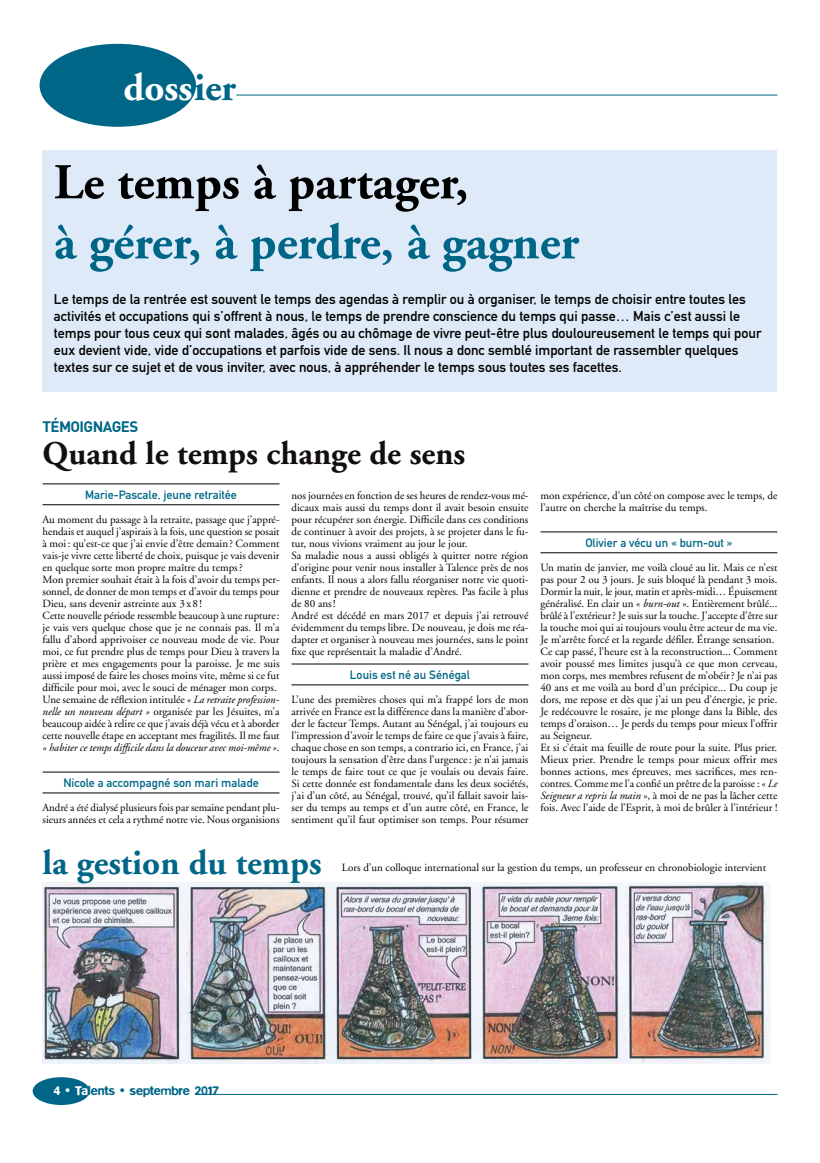
<style>
.page{position:relative;width:820px;height:1163px;background:#fff}
.page>*{position:absolute;margin:0;border:0;box-sizing:border-box;transform-origin:0 0}
.t1{font:700 50px "Adobe Garamond";color:#068}
.t2{font:700 50px "Adobe Garamond";color:#000}
.t3{font:700 39px "Adobe Garamond";color:#fff}
.t4{font:700 35px "Adobe Garamond";color:#068}
.t5{font:700 33px "Adobe Garamond";color:#120e0f}
.t6{font:700 15px "DIN";letter-spacing:-.04em;color:#068}
.t7{font:14px/16.8px "DIN Mittelschrift";color:#000}
.t8{font:500 13px "Blur";letter-spacing:-.01em;color:#068}
.t9{font:12px "DIN Mittelschrift";color:#068}
.t10{font:11px/12px "Adobe Garamond";color:#000}
.s1{color:#068}
.s2{font-style:italic}
.s3{color:#fff}
</style>
<div class="page">
<hr style="left:195px;top:1093px;width:582px;height:1px;background:#068">
<div style="left:33px;top:1076px;width:57px;height:28px;background:#068;border-radius:50%"></div>
<div style="left:43px;top:150px;width:734px;height:241px;background:#deeaf7"></div>
<img style="left:43px;top:882px;width:727px;height:181px">
<hr style="left:43px;top:483px;width:236px;height:1px;background:#000">
<hr style="left:43px;top:504px;width:236px;height:1px;background:#000">
<hr style="left:43px;top:771px;width:236px;height:1px;background:#000">
<hr style="left:43px;top:792px;width:236px;height:1px;background:#000">
<hr style="left:291px;top:663px;width:237px;height:1px;background:#000">
<hr style="left:291px;top:684px;width:237px;height:1px;background:#000">
<hr style="left:540px;top:531px;width:237px;height:1px;background:#000">
<hr style="left:540px;top:552px;width:237px;height:1px;background:#000">
<hr style="left:236px;top:94px;width:541px;height:1px;background:#068">
<div style="left:40px;top:44px;width:156px;height:83px;background:#068;border-radius:50%"></div>
<h2 class="t3" style="left:123px;top:66px;width:114px">doss<span class="s1">ier</span></h2>
<h1 class="t2" style="left:54px;top:155px;width:415px">Le temps à partager,</h1>
<h1 class="t1" style="left:54px;top:215px;width:526px">à gérer, à perdre, à gagner</h1>
<p class="t7" style="left:54px;top:291px;width:708px">Le temps de la rentrée est souvent le temps des agendas à remplir ou à organiser, le temps de choisir entre toutes les activités et occupations qui s’offrent à nous, le temps de prendre conscience du temps qui passe… Mais c’est aussi le temps pour tous ceux qui sont malades, âgés ou au chômage de vivre peut-être plus douloureusement le temps qui pour eux devient vide, vide d’occupations et parfois vide de sens. Il nous a donc semblé important de rassembler quelques textes sur ce sujet et de vous inviter, avec nous, à appréhender le temps sous toutes ses facettes.</p>
<h3 class="t6" style="left:43px;top:416px;width:97px">TÉMOIGNAGES</h3>
<h3 class="t5" style="left:43px;top:435px;width:424px">Quand le temps change de sens</h3>
<p class="t9" style="left:85px;top:487px;width:153px">Marie-Pascale, jeune retraitée</p>
<p class="t10" style="left:43px;top:513px;width:238px">Au moment du passage à la retraite, passage que j’appré&shy;hendais et auquel j’aspirais à la fois, une question se posait à moi: qu’est-ce que j’ai envie d’être demain? Comment vais-je vivre cette liberté de choix, puisque je vais devenir en quelque sorte mon propre maître du temps?<br>Mon premier souhait était à la fois d’avoir du temps per&shy;sonnel, de donner de mon temps et d’avoir du temps pour Dieu, sans devenir astreinte aux 3 x 8 !<br>Cette nouvelle période ressemble beaucoup à une rupture: je vais vers quelque chose que je ne connais pas. Il m’a fallu d’abord apprivoiser ce nouveau mode de vie. Pour moi, ce fut prendre plus de temps pour Dieu à travers la prière et mes engagements pour la paroisse. Je me suis aussi imposé de faire les choses moins vite, même si ce fut difficile pour moi, avec le souci de ménager mon corps.<br>Une semaine de réflexion intitulée <span class="s2">« La retraite profession&shy;nelle un nouveau départ »</span> organisée par les Jésuites, m’a beaucoup aidée à relire ce que j’avais déjà vécu et à aborder cette nouvelle étape en acceptant mes fragilités. Il me faut <span class="s2">« habiter ce temps difficile dans la douceur avec moi-même »</span>.</p>
<p class="t9" style="left:63px;top:775px;width:197px">Nicole a accompagné son mari malade</p>
<p class="t10" style="left:43px;top:801px;width:238px">André a été dialysé plusieurs fois par semaine pendant plu&shy;sieurs années et cela a rythmé notre vie. Nous organisions</p>
<p class="t10" style="left:291px;top:489px;width:238px">nos journées en fonction de ses heures de rendez-vous mé&shy;dicaux mais aussi du temps dont il avait besoin ensuite pour récupérer son énergie. Difficile dans ces conditions de continuer à avoir des projets, à se projeter dans le fu&shy;tur, nous vivions vraiment au jour le jour.<br>Sa maladie nous a aussi obligés à quitter notre région d’origine pour venir nous installer à Talence près de nos enfants. Il nous a alors fallu réorganiser notre vie quoti&shy;dienne et prendre de nouveaux repères. Pas facile à plus de 80 ans!<br>André est décédé en mars 2017 et depuis j’ai retrouvé évidemment du temps libre. De nouveau, je dois me réa&shy;dapter et organiser à nouveau mes journées, sans le point fixe que représentait la maladie d’André.</p>
<p class="t9" style="left:350px;top:667px;width:121px">Louis est né au Sénégal</p>
<p class="t10" style="left:291px;top:693px;width:238px;text-align:justify">L’une des premières choses qui m’a frappé lors de mon arrivée en France est la différence dans la manière d’abor&shy;der le facteur Temps. Autant au Sénégal, j’ai toujours eu l’impression d’avoir le temps de faire ce que j’avais à faire, chaque chose en son temps, a contrario ici, en France, j’ai toujours la sensation d’être dans l’urgence: je n’ai jamais le temps de faire tout ce que je voulais ou devais faire.<br>Si cette donnée est fondamentale dans les deux sociétés, j’ai d’un côté, au Sénégal, trouvé, qu’il fallait savoir lais&shy;ser du temps au temps et d’un autre côté, en France, le sentiment qu’il faut optimiser son temps. Pour résumer</p>
<p class="t10" style="left:540px;top:489px;width:238px">mon expérience, d’un côté on compose avec le temps, de l’autre on cherche la maîtrise du temps.</p>
<p class="t9" style="left:585px;top:535px;width:149px">Olivier a vécu un « burn-out »</p>
<p class="t10" style="left:540px;top:561px;width:238px">Un matin de janvier, me voilà cloué au lit. Mais ce n’est pas pour 2 ou 3 jours. Je suis bloqué là pendant 3 mois.<br>Dormir la nuit, le jour, matin et après-midi… Épuisement généralisé. En clair un « <span class="s2">burn-out</span> ». Entièrement brûlé... brûlé à l’extérieur? Je suis sur la touche. J’accepte d’être sur la touche moi qui ai toujours voulu être acteur de ma vie.<br>Je m’arrête forcé et la regarde défiler. Étrange sensation.<br>Ce cap passé, l’heure est à la reconstruction... Comment avoir poussé mes limites jusqu’à ce que mon cerveau, mon corps, mes membres refusent de m’obéir? Je n’ai pas 40 ans et me voilà au bord d’un précipice... Du coup je dors, me repose et dès que j’ai un peu d’énergie, je prie.<br>Je redécouvre le rosaire, je me plonge dans la Bible, des temps d’oraison… Je perds du temps pour mieux l’offrir au Seigneur.<br>Et si c’était ma feuille de route pour la suite. Plus prier.<br>Mieux prier. Prendre le temps pour mieux offrir mes bonnes actions, mes épreuves, mes sacrifices, mes ren&shy;contres. Comme me l’a confié un prêtre de la paroisse : « <span class="s2">Le Seigneur a repris la main</span> », à moi de ne pas la lâcher cette fois. Avec l’aide de l’Esprit, à moi de brûler à l’intérieur !</p>
<h3 class="t4" style="left:43px;top:843px;width:280px">la gestion du temps</h3>
<p class="t10" style="left:342px;top:861px;width:425px">Lors d’un colloque international sur la gestion du temps, un professeur en chronobiologie intervient</p>
<p class="t8" style="left:53px;top:1082px;width:167px"><span class="s3">4 • Ta</span>lents • septembre 2017</p>
</div>
